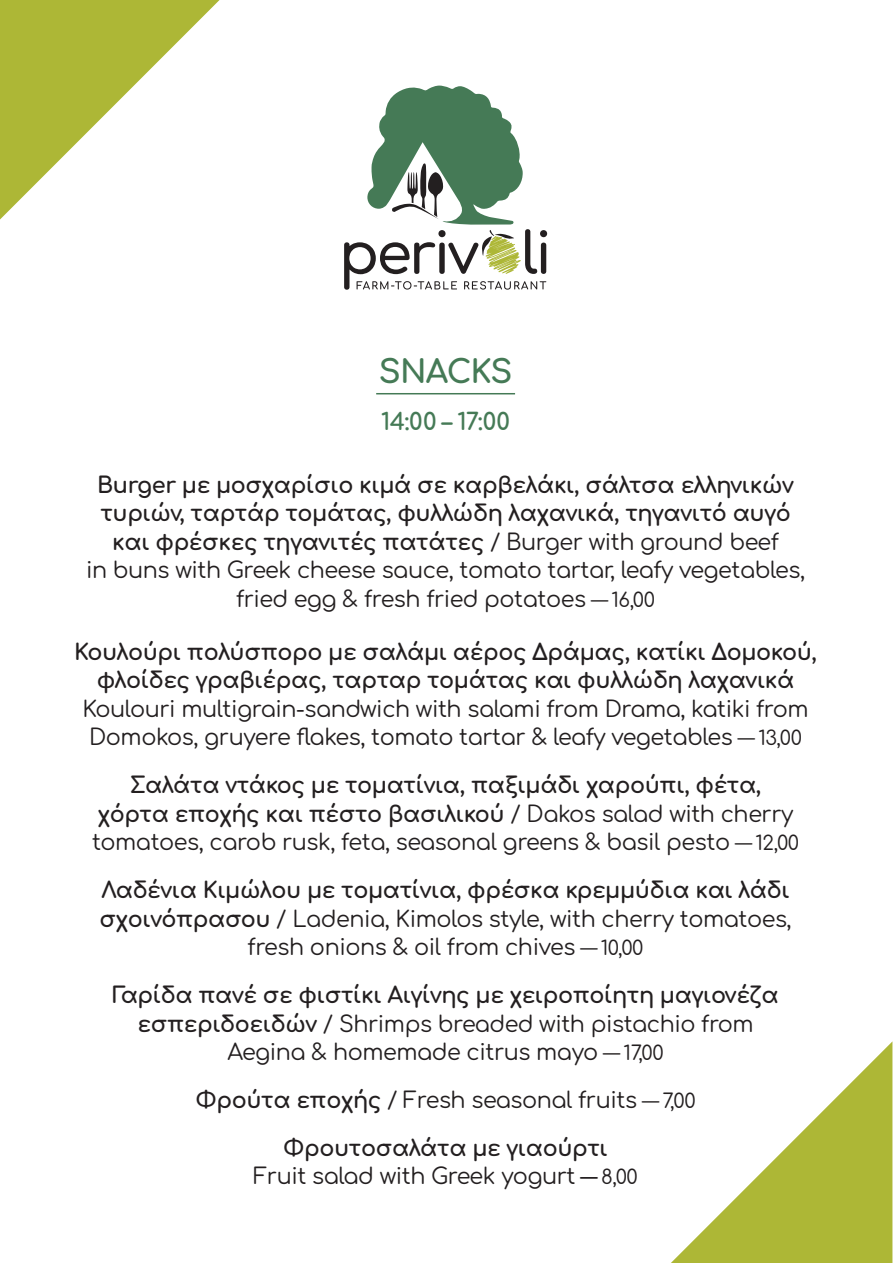
<style>
.page{position:relative;width:893px;height:1263px;background:#fff}
.page>*{position:absolute;margin:0;border:0;box-sizing:border-box;transform-origin:0 0}
.t1{font:700 31.95px "Comfortaa";letter-spacing:-.035em;color:#457a56}
.t2{font:700 23.4px "Comfortaa";letter-spacing:-.005em;color:#457a56}
.t3{font:700 22.35px/28.5px "Comfortaa";letter-spacing:-.02em;color:#231f20;text-align:center}
.t4{font:22.35px/28.5px "Comfortaa";letter-spacing:-.02em;color:#231f20;text-align:center}
.s1{font-weight:400}
.s2{font-weight:300}
.s3{font-weight:400;font-size:19.8px}
.s4{font-weight:700}
.s5{font-size:19.8px}
</style>
<div class="page">
<hr style="left:376px;top:393px;width:139px;height:1px;background:#457a56">
<svg style="left:671px;top:1042px;width:221px;height:221px"></svg>
<svg style="left:0;top:0;width:219px;height:219px"></svg>
<svg style="left:344px;top:86px;width:203px;height:204px"></svg>
<p class="t1" style="left:379px;top:343px;width:135px">SNACKS</p>
<p class="t2" style="left:381px;top:401px;width:131px">14:00 – 17:00</p>
<p class="t3" style="left:86px;top:467px;width:721px">Burger με μοσχαρίσιο κιμά σε καρβελάκι, σάλτσα ελληνικών τυριών, ταρτάρ τομάτας, φυλλώδη λαχανικά, τηγανιτό αυγό και φρέσκες τηγανιτές πατάτες <span class="s1">/ Burger with ground beef<br>in buns with Greek cheese sauce, tomato tartar, leafy vegetables, fried egg &amp; fresh fried potatoes</span> <span class="s2">―</span> <span class="s3">16,00</span></p>
<p class="t4" style="left:74px;top:634px;width:744px"><span class="s4">Κουλούρι πολύσπορο με σαλάμι αέρος Δράμας, κατίκι Δομοκού, φλοίδες γραβιέρας, ταρταρ τομάτας και φυλλώδη λαχανικά </span>Koulouri multigrain-sandwich with salami from Drama, katiki from Domokos, gruyere flakes, tomato tartar &amp; leafy vegetables <span class="s2">―</span> <span class="s5">13,00</span></p>
<p class="t3" style="left:92px;top:768px;width:709px">Σαλάτα ντάκος με τοματίνια, παξιμάδι χαρούπι, φέτα, χόρτα εποχής και πέστο βασιλικού <span class="s1">/ Dakos salad with cherry tomatoes, carob rusk, feta, seasonal greens &amp; basil pesto</span> <span class="s2">―</span> <span class="s3">12,00</span></p>
<p class="t4" style="left:100px;top:873px;width:694px"><span class="s4">Λαδένια Κιμώλου με τοματίνια, φρέσκα κρεμμύδια και λάδι σχοινόπρασου</span> / Ladenia, Kimolos style, with cherry tomatoes, fresh onions &amp; oil from chives <span class="s2">―</span> <span class="s5">10,00</span></p>
<p class="t3" style="left:113px;top:978px;width:668px">Γαρίδα πανέ σε φιστίκι Αιγίνης με χειροποίητη μαγιονέζα εσπεριδοειδών <span class="s1">/ Shrimps breaded with pistachio from<br>Aegina &amp; homemade citrus mayo</span> <span class="s2">―</span> <span class="s3">17,00</span></p>
<p class="t4" style="left:196px;top:1083px;width:502px"><span class="s4">Φρούτα εποχής</span> / Fresh seasonal fruits <span class="s2">―</span> <span class="s5">7,00</span></p>
<p class="t4" style="left:253px;top:1131px;width:386px"><span class="s4">Φρουτοσαλάτα με γιαούρτι<br></span>Fruit salad with Greek yogurt ― <span class="s5">8,00</span></p>
</div>
